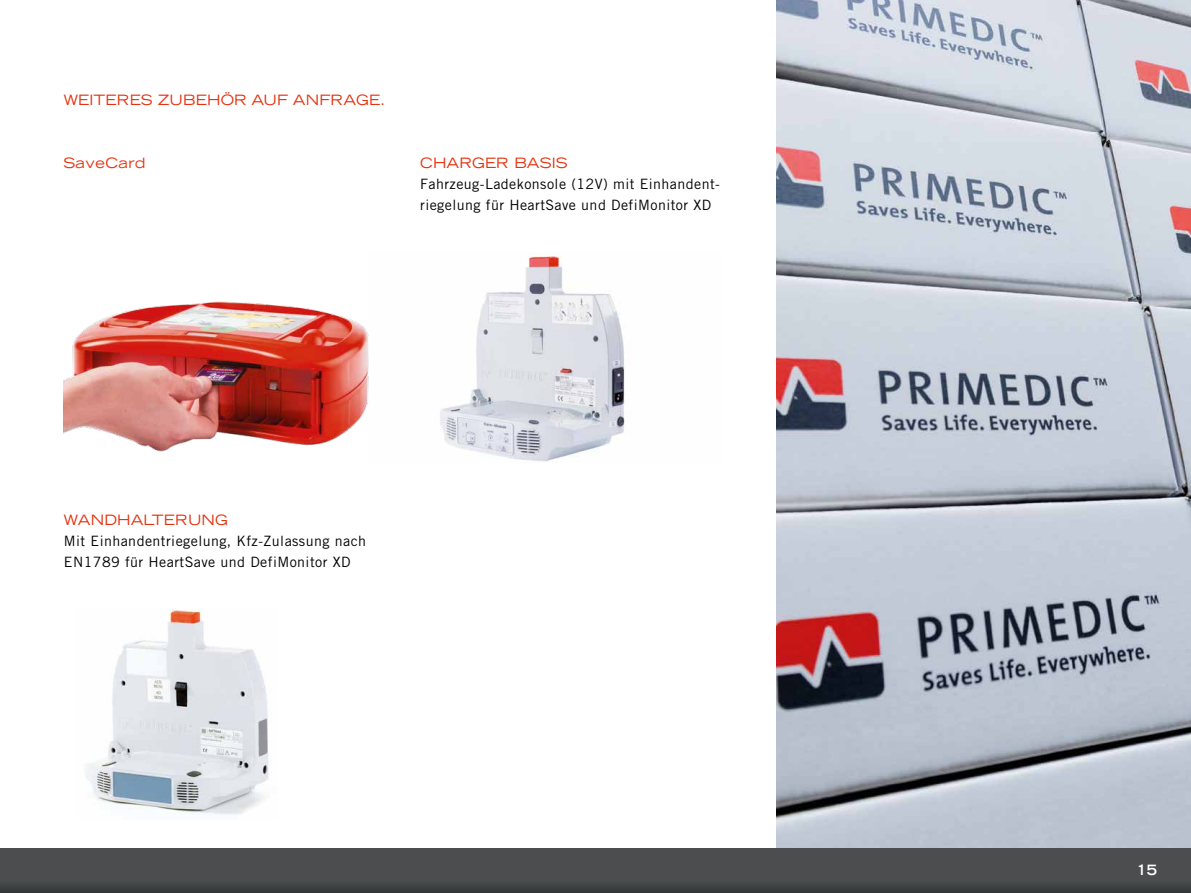
<style>
.page{position:relative;width:1191px;height:893px;background:#fff}
.page>*{position:absolute;margin:0;border:0;box-sizing:border-box;transform-origin:0 0}
.t1{font:14.25px/21px "Trade Gothic";letter-spacing:.03em;color:#000}
.t2{font:expanded 14.25px "Trade Gothic LH";letter-spacing:.01em;color:#e6310e}
.t3{font:expanded 14.25px "Trade Gothic LH";letter-spacing:.03em;color:#e6310e}
.t4{font:700 expanded 14.25px "Trade Gothic LH";color:#fff}
</style>
<div class="page">
<img style="left:776px;top:0;width:415px;height:848px">
<div style="left:0;top:848px;width:1191px;height:45px;background:linear-gradient(to bottom,#505152,#414444)"></div>
<img style="left:86px;top:609px;width:183px;height:206px">
<img style="left:440px;top:252px;width:185px;height:210px">
<img style="left:64px;top:301px;width:305px;height:151px">
<p class="t2" style="left:64px;top:91px;width:323px">WEITERES ZUBEHÖR AUF ANFRAGE.</p>
<p class="t3" style="left:63px;top:154px;width:84px">SaveCard</p>
<p class="t2" style="left:420px;top:154px;width:149px">CHARGER BASIS</p>
<p class="t1" style="left:420px;top:173px;width:301px">Fahrzeug-Ladekonsole (12V) mit Einhandent&shy;riegelung für HeartSave und DefiMonitor XD</p>
<p class="t2" style="left:64px;top:511px;width:165px">WANDHALTERUNG</p>
<p class="t1" style="left:64px;top:530px;width:304px">Mit Einhandentriegelung, Kfz-Zulassung nach<br>EN1789 für HeartSave und DefiMonitor XD</p>
<p class="t4" style="left:1136px;top:860px;width:22px">15</p>
</div>
